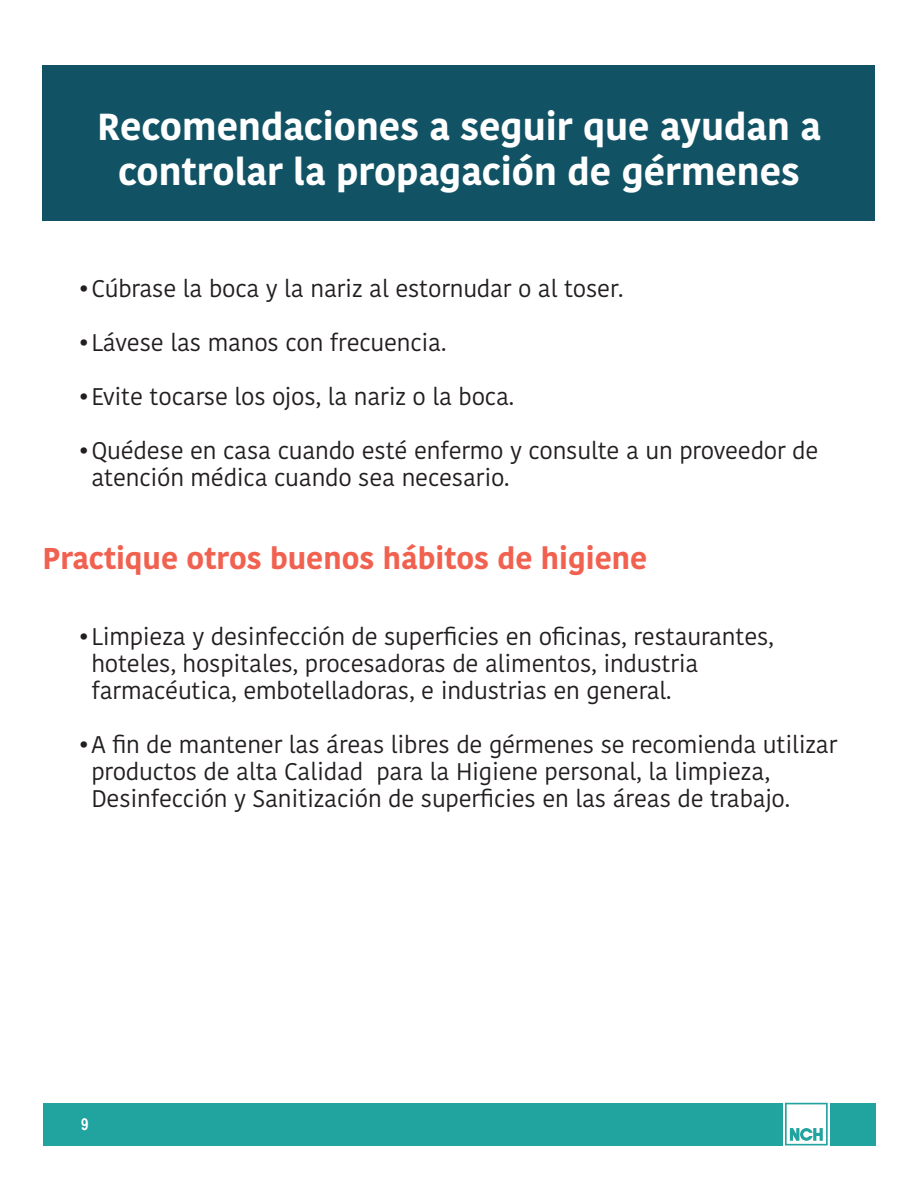
<style>
.page{position:relative;width:918px;height:1188px;background:#fff}
.page>*{position:absolute;margin:0;border:0;box-sizing:border-box;transform-origin:0 0}
.t1{font:700 37.5px/45px "Kohinoor Devanagari";color:#fff;text-align:center}
.t2{font:700 30px "Kohinoor Devanagari";color:#f16150}
.t3{font:24px/27px "Kohinoor Devanagari";letter-spacing:-.01em;color:#231f20}
.t4{font:700 16.5px "Arial Narrow";color:#fff}
</style>
<div class="page">
<div style="left:43px;top:1103px;width:832px;height:42px;background:#21a3a0"></div>
<svg style="left:783px;top:1102px;width:47px;height:44px"></svg>
<svg style="left:785px;top:1103px;width:43px;height:42px"></svg>
<div style="left:43px;top:65px;width:832px;height:156px;background:#115364"></div>
<h1 class="t1" style="left:97px;top:104px;width:725px">Recomendaciones a seguir que ayudan a controlar la propagación de gérmenes</h1>
<p class="t3" style="left:79px;top:275px;width:546px">•Cúbrase la boca y la nariz al estornudar o al toser.</p>
<p class="t3" style="left:79px;top:329px;width:369px">•Lávese las manos con frecuencia.</p>
<p class="t3" style="left:79px;top:383px;width:437px">•Evite tocarse los ojos, la nariz o la boca.</p>
<p class="t3" style="left:91px;top:437px;width:729px;text-indent:-13px">•Quédese en casa cuando esté enfermo y consulte a un proveedor de atención médica cuando sea necesario.</p>
<p class="t2" style="left:43px;top:532px;width:606px">Practique otros buenos hábitos de higiene</p>
<p class="t3" style="left:91px;top:623px;width:684px;text-indent:-13px">•Limpieza y desinfección de superficies en oficinas, restaurantes, hoteles, hospitales, procesadoras de alimentos, industria farmacéutica, embotelladoras, e industrias en general.</p>
<p class="t3" style="left:91px;top:731px;width:748px;text-indent:-13px">•A fin de mantener las áreas libres de gérmenes se recomienda utilizar productos de alta Calidad para la Higiene personal, la limpieza,<br>Desinfección y Sanitización de superficies en las áreas de trabajo.</p>
<p class="t4" style="left:81px;top:1111px;width:9px">9</p>
</div>
